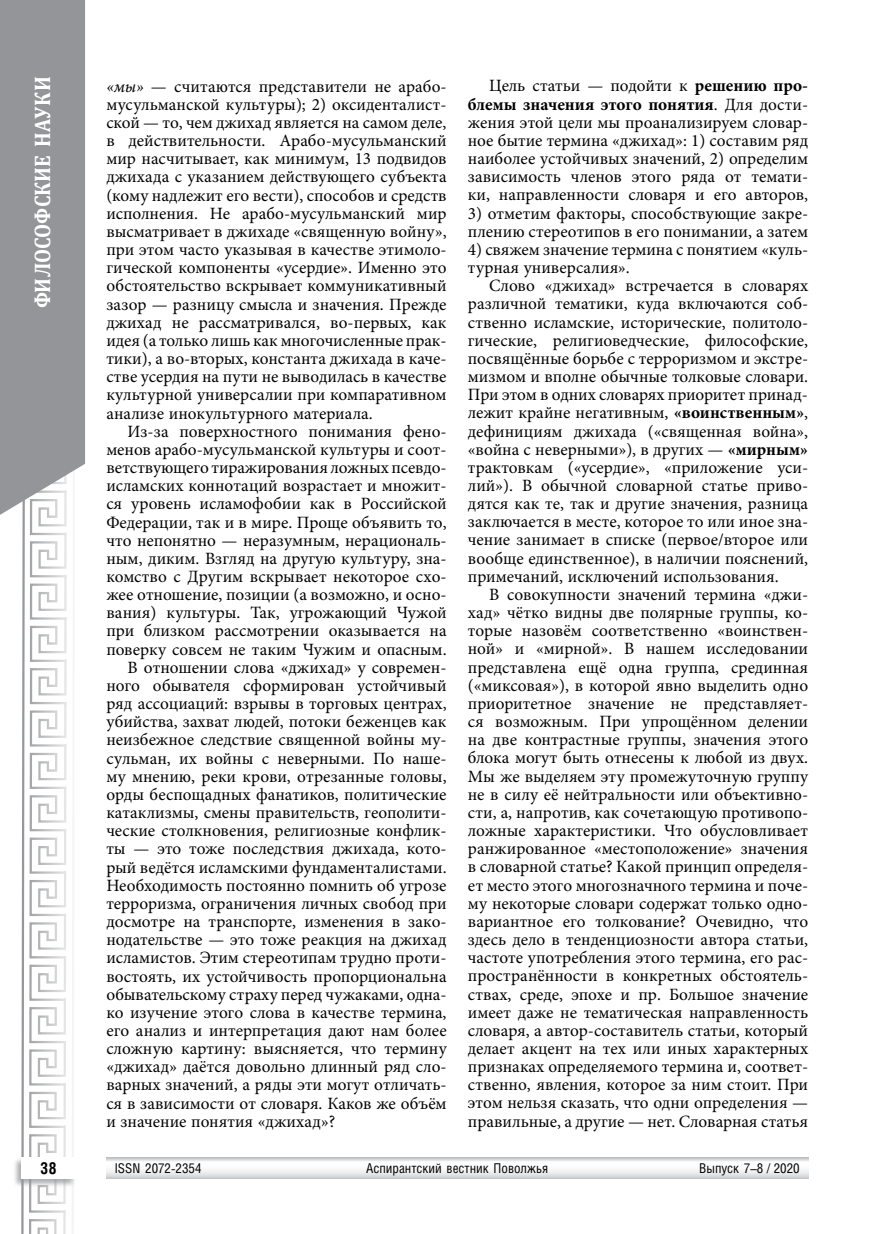
<style>
.page{position:relative;width:872px;height:1234px;background:#fff}
.page>*{position:absolute;margin:0;border:0;box-sizing:border-box;transform-origin:0 0}
.t1{font:700 22.5px "Cambria";letter-spacing:.005em;color:#fff;scale:.9 1}
.t2{font:17.25px/18.1px "Minion Pro";color:#000;text-align:justify}
.t3{font:700 16.5px "Helios Cond C";color:#000}
.t4{font:13.5px "Helios Cond C";color:#000}
.s1{font-style:italic}
.s2{font-weight:700}
</style>
<div class="page">
<svg style="left:21px;top:527px;width:52px;height:706px"></svg>
<svg style="left:0;top:0;width:85px;height:527px;background:#999b9e"></svg>
<svg style="left:106px;top:1157px;width:702px;height:21px"></svg>
<div style="left:12px;top:1156px;width:64px;height:31px;background:#939598;opacity:.75"></div>
<div style="left:21px;top:1157px;width:54px;height:21px;background:#fff"></div>
<h1 class="t1" style="left:27px;top:308px;width:259px;rotate:-90deg">ФИЛОСОФСКИЕ НАУКИ</h1>
<p class="t3" style="left:40px;top:1158px;width:18px">38</p>
<p class="t2" style="left:106px;top:77px;width:342px"><span class="s1">«мы»</span> — считаются представители не арабо&shy;мусульманской культуры); 2) оксиденталист&shy;ской — то, чем джихад является на самом деле, в действительности. Арабо-мусульманский мир насчитывает, как минимум, 13 подвидов джихада с указанием действующего субъекта (кому надлежит его вести), способов и средств исполнения. Не арабо-мусульманский мир высматривает в джихаде «священную войну», при этом часто указывая в качестве этимоло&shy;гической компоненты «усердие». Именно это обстоятельство вскрывает коммуникативный зазор — разницу смысла и значения. Прежде джихад не рассматривался, во-первых, как идея (а только лишь как многочисленные прак&shy;тики), а во-вторых, константа джихада в каче&shy;стве усердия на пути не выводилась в качестве культурной универсалии при компаративном анализе инокультурного материала.</p>
<p class="t2" style="left:128px;top:422px;width:318px">Из-за поверхностного понимания фено-</p>
<p class="t2" style="left:106px;top:440px;width:340px">менов арабо-мусульманской культуры и соот-</p>
<p class="t2" style="left:106px;top:458px;width:340px">ветствующего тиражирования ложных псевдо-</p>
<p class="t2" style="left:106px;top:476px;width:342px">исламских коннотаций возрастает и множит-</p>
<p class="t2" style="left:106px;top:494px;width:342px">ся уровень исламофобии как в Российской</p>
<p class="t2" style="left:106px;top:513px;width:342px">Федерации, так и в мире. Проще объявить то,</p>
<p class="t2" style="left:106px;top:531px;width:342px">что непонятно — неразумным, нерациональ-</p>
<p class="t2" style="left:106px;top:549px;width:342px">ным, диким. Взгляд на другую культуру, зна-</p>
<p class="t2" style="left:106px;top:567px;width:342px">комство с Другим вскрывает некоторое схо-</p>
<p class="t2" style="left:106px;top:585px;width:340px">жее отношение, позиции (а возможно, и осно-</p>
<p class="t2" style="left:106px;top:603px;width:342px">вания) культуры. Так, угрожающий Чужой</p>
<p class="t2" style="left:106px;top:621px;width:342px">при близком рассмотрении оказывается на</p>
<p class="t2" style="left:106px;top:640px;width:342px">поверку совсем не таким Чужим и опасным.</p>
<p class="t2" style="left:128px;top:658px;width:320px">В отношении слова «джихад» у современ-</p>
<p class="t2" style="left:106px;top:676px;width:342px">ного обывателя сформирован устойчивый</p>
<p class="t2" style="left:106px;top:694px;width:342px">ряд ассоциаций: взрывы в торговых центрах,</p>
<p class="t2" style="left:106px;top:712px;width:342px">убийства, захват людей, потоки беженцев как</p>
<p class="t2" style="left:106px;top:730px;width:342px">неизбежное следствие священной войны му-</p>
<p class="t2" style="left:106px;top:749px;width:342px">сульман, их войны с неверными. По наше-</p>
<p class="t2" style="left:106px;top:767px;width:342px">му мнению, реки крови, отрезанные головы,</p>
<p class="t2" style="left:106px;top:785px;width:342px">орды беспощадных фанатиков, политические</p>
<p class="t2" style="left:106px;top:803px;width:342px">катаклизмы, смены правительств, геополити-</p>
<p class="t2" style="left:106px;top:821px;width:342px">ческие столкновения, религиозные конфлик-</p>
<p class="t2" style="left:106px;top:839px;width:342px">ты — это тоже последствия джихада, кото-</p>
<p class="t2" style="left:106px;top:857px;width:342px">рый ведётся исламскими фундаменталистами.</p>
<p class="t2" style="left:106px;top:876px;width:342px">Необходимость постоянно помнить об угрозе</p>
<p class="t2" style="left:106px;top:894px;width:342px">терроризма, ограничения личных свобод при</p>
<p class="t2" style="left:106px;top:912px;width:342px">досмотре на транспорте, изменения в зако-</p>
<p class="t2" style="left:106px;top:930px;width:342px">нодательстве — это тоже реакция на джихад</p>
<p class="t2" style="left:106px;top:948px;width:342px">исламистов. Этим стереотипам трудно проти-</p>
<p class="t2" style="left:106px;top:966px;width:342px">востоять, их устойчивость пропорциональна</p>
<p class="t2" style="left:106px;top:984px;width:342px">обывательскому страху перед чужаками, одна-</p>
<p class="t2" style="left:106px;top:1003px;width:342px">ко изучение этого слова в качестве термина,</p>
<p class="t2" style="left:106px;top:1021px;width:342px">его анализ и интерпретация дают нам более</p>
<p class="t2" style="left:106px;top:1039px;width:342px">сложную картину: выясняется, что термину</p>
<p class="t2" style="left:106px;top:1057px;width:342px">«джихад» даётся довольно длинный ряд сло-</p>
<p class="t2" style="left:106px;top:1075px;width:342px">варных значений, а ряды эти могут отличать-</p>
<p class="t2" style="left:106px;top:1093px;width:342px">ся в зависимости от словаря. Каков же объём</p>
<p class="t2" style="left:106px;top:1111px;width:230px">и значение понятия «джихад»?</p>
<p class="t2" style="left:468px;top:77px;width:342px;text-indent:21px">Цель статьи — подойти к <span class="s2">решению про&shy;блемы значения этого понятия</span>. Для дости&shy;жения этой цели мы проанализируем словар&shy;ное бытие термина «джихад»: 1) составим ряд наиболее устойчивых значений, 2) определим зависимость членов этого ряда от темати&shy;ки, направленности словаря и его авторов,</p>
<p class="t2" style="left:468px;top:204px;width:342px">3) отметим факторы, способствующие закре&shy;плению стереотипов в его понимании, а затем</p>
<p class="t2" style="left:468px;top:240px;width:342px">4) свяжем значение термина с понятием «куль&shy;турная универсалия».</p>
<p class="t2" style="left:468px;top:277px;width:342px;text-indent:21px">Слово «джихад» встречается в словарях различной тематики, куда включаются соб&shy;ственно исламские, исторические, политоло&shy;гические, религиоведческие, философские, посвящённые борьбе с терроризмом и экстре&shy;мизмом и вполне обычные толковые словари.<br>При этом в одних словарях приоритет принад&shy;лежит крайне негативным, <span class="s2">«воинственным»</span>, дефинициям джихада («священная война», «война с неверными»), в других — <span class="s2">«мирным» </span>трактовкам («усердие», «приложение уси&shy;лий»). В обычной словарной статье приво&shy;дятся как те, так и другие значения, разница заключается в месте, которое то или иное зна&shy;чение занимает в списке (первое/второе или вообще единственное), в наличии пояснений, примечаний, исключений использования.</p>
<p class="t2" style="left:468px;top:585px;width:342px;text-indent:21px">В совокупности значений термина «джи&shy;хад» чётко видны две полярные группы, ко&shy;торые назовём соответственно «воинствен&shy;ной» и «мирной». В нашем исследовании представлена ещё одна группа, срединная («миксовая»), в которой явно выделить одно приоритетное значение не представляет&shy;ся возможным. При упрощённом делении на две контрастные группы, значения этого блока могут быть отнесены к любой из двух.<br>Мы же выделяем эту промежуточную группу не в силу её нейтральности или объективно&shy;сти, а, напротив, как сочетающую противопо&shy;ложные характеристики. Что обусловливает ранжированное «местоположение» значения в словарной статье? Какой принцип определя&shy;ет место этого многозначного термина и поче&shy;му некоторые словари содержат только одно&shy;вариантное его толкование? Очевидно, что здесь дело в тенденциозности автора статьи, частоте употребления этого термина, его рас&shy;пространённости в конкретных обстоятель&shy;ствах, среде, эпохе и пр. Большое значение имеет даже не тематическая направленность словаря, а автор-составитель статьи, который делает акцент на тех или иных характерных признаках определяемого термина и, соответ&shy;ственно, явления, которое за ним стоит. При этом нельзя сказать, что одни определения — правильные, а другие — нет. Словарная статья</p>
<p class="t4" style="left:115px;top:1159px;width:88px">ISSN 2072-2354</p>
<p class="t4" style="left:366px;top:1159px;width:183px">Аспирантский вестник Поволжья</p>
<p class="t4" style="left:699px;top:1159px;width:102px">Выпуск 7–8 / 2020</p>
</div>
